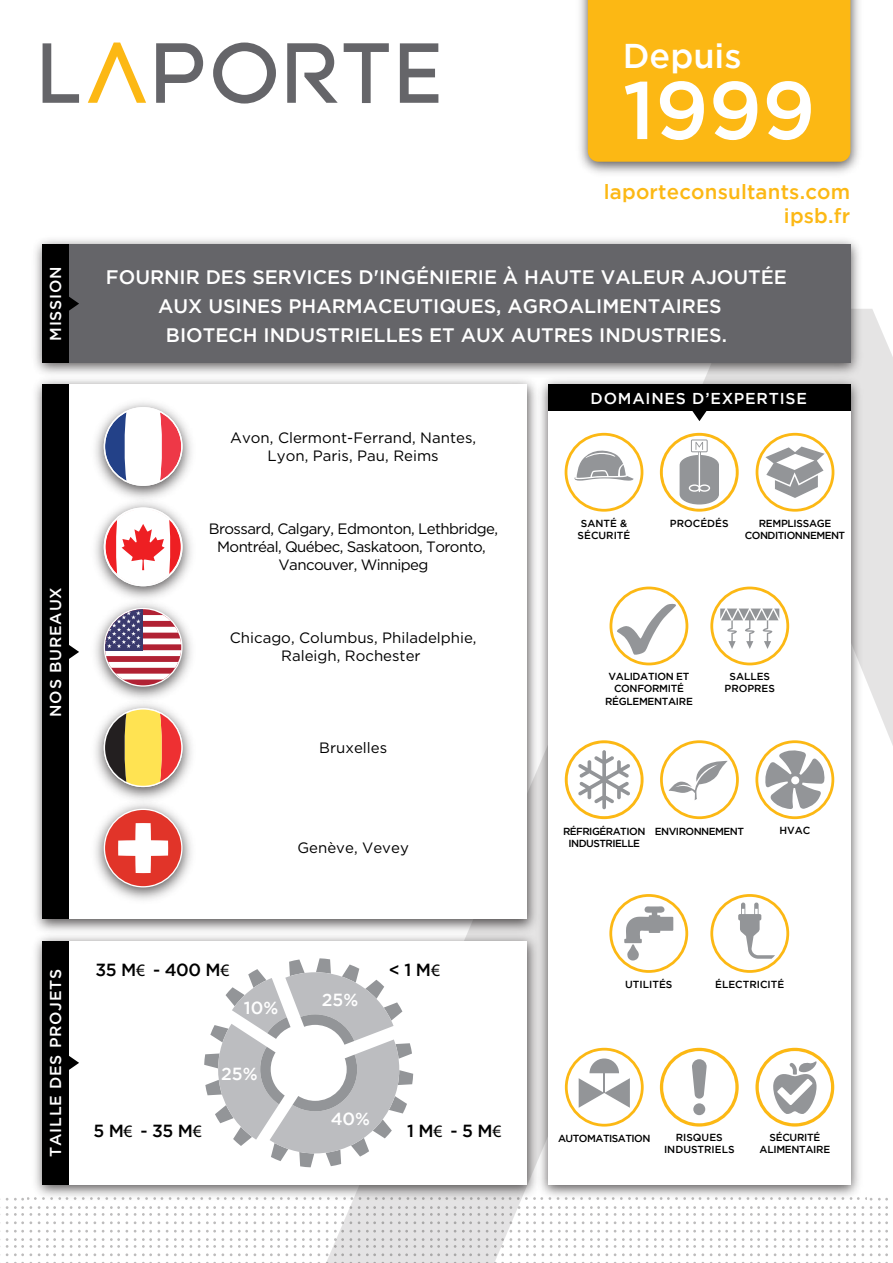
<style>
.page{position:relative;width:893px;height:1263px;background:#fff}
.page>*{position:absolute;margin:0;border:0;box-sizing:border-box;transform-origin:0 0}
.t1{font:500 81.45px "Gotham";color:#fff}
.t2{font:500 34.35px "Gotham";color:#fff}
.t3{font:500 20.4px/24.5px "Gotham";letter-spacing:.01em;color:#fcb814;text-align:right}
.t4{font:500 19.5px "Gotham";color:#fff}
.t5{font:500 17.55px "Gotham";letter-spacing:-.025em;color:#000}
.t6{font:500 17.55px "Gotham";color:#fff}
.t7{font:500 15.75px "Gotham";letter-spacing:.05em;color:#fff}
.t8{font:15px/18px "Gotham";color:#000;text-align:center}
.t9{font:15px/18px "Gotham";letter-spacing:-.04em;color:#000;text-align:center}
.t10{font:500 10.2px/12.3px "Gotham";letter-spacing:-.05em;color:#000;text-align:center}
.t11{font:500 10.2px/12.3px "Gotham";color:#000;text-align:center}
.t12{font:500 10.2px/12.3px "Gotham";letter-spacing:-.03em;color:#000;text-align:center}
.s1{font-family:"Myriad Pro";font-weight:400}
</style>
<div class="page">
<svg style="left:867px;top:309px;width:26px;height:436px;background:#e7e7e7"></svg>
<svg style="left:5px;top:1198px;width:883px;height:65px"></svg>
<img style="left:580px;top:0;width:279px;height:173px">
<div style="left:588px;top:0;width:262px;height:162px;background:#fcb814"></div>
<svg style="left:43px;top:43px;width:395px;height:61px"></svg>
<img style="left:35px;top:239px;width:832px;height:133px">
<div style="left:69px;top:245px;width:781px;height:118px;background:#656569"></div>
<div style="left:43px;top:245px;width:26px;height:118px;background:#000"></div>
<svg style="left:69px;top:296px;width:10px;height:15px"></svg>
<img style="left:543px;top:372px;width:324px;height:831px">
<div style="left:548px;top:411px;width:302px;height:773px;background:#fff"></div>
<div style="left:548px;top:385px;width:302px;height:26px;background:#000"></div>
<svg style="left:692px;top:411px;width:15px;height:10px"></svg>
<svg style="left:756px;top:433px;width:78px;height:79px"></svg>
<svg style="left:610px;top:587px;width:78px;height:78px"></svg>
<svg style="left:660px;top:1048px;width:79px;height:78px"></svg>
<div style="left:663px;top:1051px;width:72px;height:72px;background:#fff;border-radius:50%"></div>
<svg style="left:692px;top:1059px;width:15px;height:56px"></svg>
<svg style="left:660px;top:433px;width:79px;height:79px"></svg>
<svg style="left:710px;top:587px;width:79px;height:78px"></svg>
<svg style="left:565px;top:740px;width:79px;height:79px"></svg>
<svg style="left:565px;top:433px;width:78px;height:79px"></svg>
<svg style="left:609px;top:894px;width:79px;height:79px"></svg>
<svg style="left:710px;top:894px;width:79px;height:79px"></svg>
<svg style="left:755px;top:740px;width:79px;height:79px"></svg>
<svg style="left:565px;top:1048px;width:79px;height:78px"></svg>
<svg style="left:660px;top:740px;width:79px;height:79px"></svg>
<svg style="left:755px;top:1048px;width:79px;height:78px"></svg>
<div style="left:759px;top:1051px;width:72px;height:72px;background:#fff;border-radius:50%"></div>
<svg style="left:773px;top:1061px;width:44px;height:53px"></svg>
<img style="left:27px;top:938px;width:516px;height:265px">
<div style="left:69px;top:941px;width:458px;height:243px;background:#fff"></div>
<svg style="left:204px;top:958px;width:209px;height:209px"></svg>
<div style="left:43px;top:941px;width:26px;height:243px;background:#000"></div>
<svg style="left:69px;top:1056px;width:10px;height:14px"></svg>
<img style="left:35px;top:372px;width:508px;height:566px">
<div style="left:69px;top:385px;width:458px;height:534px;background:#fff"></div>
<div style="left:43px;top:385px;width:26px;height:534px;background:#000"></div>
<svg style="left:69px;top:645px;width:10px;height:14px"></svg>
<img style="left:95px;top:402px;width:97px;height:92px">
<svg style="left:104px;top:407px;width:79px;height:79px"></svg>
<img style="left:95px;top:607px;width:97px;height:87px">
<svg style="left:104px;top:608px;width:79px;height:79px"></svg>
<svg style="left:105px;top:609px;width:76px;height:76px"></svg>
<svg style="left:105px;top:609px;width:38px;height:2px"></svg>
<svg style="left:105px;top:611px;width:76px;height:68px"></svg>
<img style="left:95px;top:694px;width:97px;height:101px">
<img style="left:95px;top:795px;width:97px;height:105px">
<svg style="left:104px;top:809px;width:79px;height:78px"></svg>
<div style="left:105px;top:810px;width:76px;height:76px;background:#e13429;border-radius:38px"></div>
<svg style="left:118px;top:823px;width:50px;height:50px"></svg>
<img style="left:95px;top:494px;width:97px;height:113px">
<svg style="left:104px;top:507px;width:79px;height:79px"></svg>
<div style="left:105px;top:509px;width:76px;height:76px;border:1px solid #fff;border-radius:50%"></div>
<svg style="left:104px;top:708px;width:79px;height:79px;background:#d1a86c"></svg>
<p class="t7" style="left:46px;top:341px;width:76px;rotate:-90deg">MISSION</p>
<p class="t7" style="left:46px;top:717px;width:131px;rotate:-90deg">NOS BUREAUX</p>
<h2 class="t2" style="left:623px;top:36px;width:120px">Depuis</h2>
<h1 class="t1" style="left:623px;top:64px;width:194px">1999</h1>
<p class="t3" style="left:604px;top:179px;width:248px">laporteconsultants.com ipsb.fr</p>
<p class="t4" style="left:106px;top:266px;width:682px">FOURNIR DES SERVICES D'INGÉNIERIE À HAUTE VALEUR AJOUTÉE</p>
<p class="t4" style="left:158px;top:295px;width:565px">AUX USINES PHARMACEUTIQUES, AGROALIMENTAIRES</p>
<p class="t4" style="left:166px;top:324px;width:563px">BIOTECH INDUSTRIELLES ET AUX AUTRES INDUSTRIES.</p>
<p class="t8" style="left:230px;top:429px;width:247px">Avon, Clermont-Ferrand, Nantes,<br>Lyon, Paris, Pau, Reims</p>
<p class="t9" style="left:209px;top:520px;width:291px">Brossard, Calgary, Edmonton, Lethbridge,<br>Montréal, Québec, Saskatoon, Toronto,<br>Vancouver, Winnipeg</p>
<p class="t8" style="left:230px;top:630px;width:248px">Chicago, Columbus, Philadelphie,<br>Raleigh, Rochester</p>
<p class="t8" style="left:319px;top:739px;width:69px">Bruxelles</p>
<p class="t8" style="left:298px;top:840px;width:113px">Genève, Vevey</p>
<p class="t7" style="left:591px;top:389px;width:218px">DOMAINES D’EXPERTISE</p>
<p class="t11" style="left:578px;top:516px;width:54px">SANTÉ &amp;<br>SÉCURITÉ</p>
<p class="t11" style="left:670px;top:517px;width:60px">PROCÉDÉS</p>
<p class="t10" style="left:745px;top:516px;width:102px">REMPLISSAGE<br>CONDITIONNEMENT</p>
<p class="t12" style="left:605px;top:670px;width:89px">VALIDATION ET<br>CONFORMITÉ<br>RÉGLEMENTAIRE</p>
<p class="t11" style="left:724px;top:670px;width:52px">SALLES<br>PROPRES</p>
<p class="t10" style="left:563px;top:824px;width:84px">RÉFRIGÉRATION<br>INDUSTRIELLE</p>
<p class="t10" style="left:655px;top:824px;width:91px">ENVIRONNEMENT</p>
<p class="t12" style="left:779px;top:824px;width:33px">HVAC</p>
<p class="t7" style="left:46px;top:1157px;width:190px;rotate:-90deg">TAILLE DES PROJETS</p>
<p class="t5" style="left:96px;top:960px;width:135px">35 M<span class="s1">€</span> - 400 M<span class="s1">€</span></p>
<p class="t6" style="left:244px;top:998px;width:36px">10%</p>
<p class="t6" style="left:221px;top:1064px;width:38px">25%</p>
<p class="t6" style="left:322px;top:990px;width:38px">25%</p>
<p class="t5" style="left:389px;top:960px;width:53px">&lt; 1 M<span class="s1">€</span></p>
<p class="t6" style="left:331px;top:1108px;width:41px">40%</p>
<p class="t5" style="left:93px;top:1120px;width:110px">5 M<span class="s1">€</span> - 35 M<span class="s1">€</span></p>
<p class="t5" style="left:407px;top:1120px;width:96px">1 M<span class="s1">€</span> - 5 M<span class="s1">€</span></p>
<p class="t11" style="left:625px;top:978px;width:49px">UTILITÉS</p>
<p class="t11" style="left:715px;top:978px;width:71px">ÉLECTRICITÉ</p>
<p class="t10" style="left:558px;top:1132px;width:94px">AUTOMATISATION</p>
<p class="t11" style="left:664px;top:1131px;width:72px">RISQUES<br>INDUSTRIELS</p>
<p class="t12" style="left:760px;top:1131px;width:72px">SÉCURITÉ<br>ALIMENTAIRE</p>
</div>
